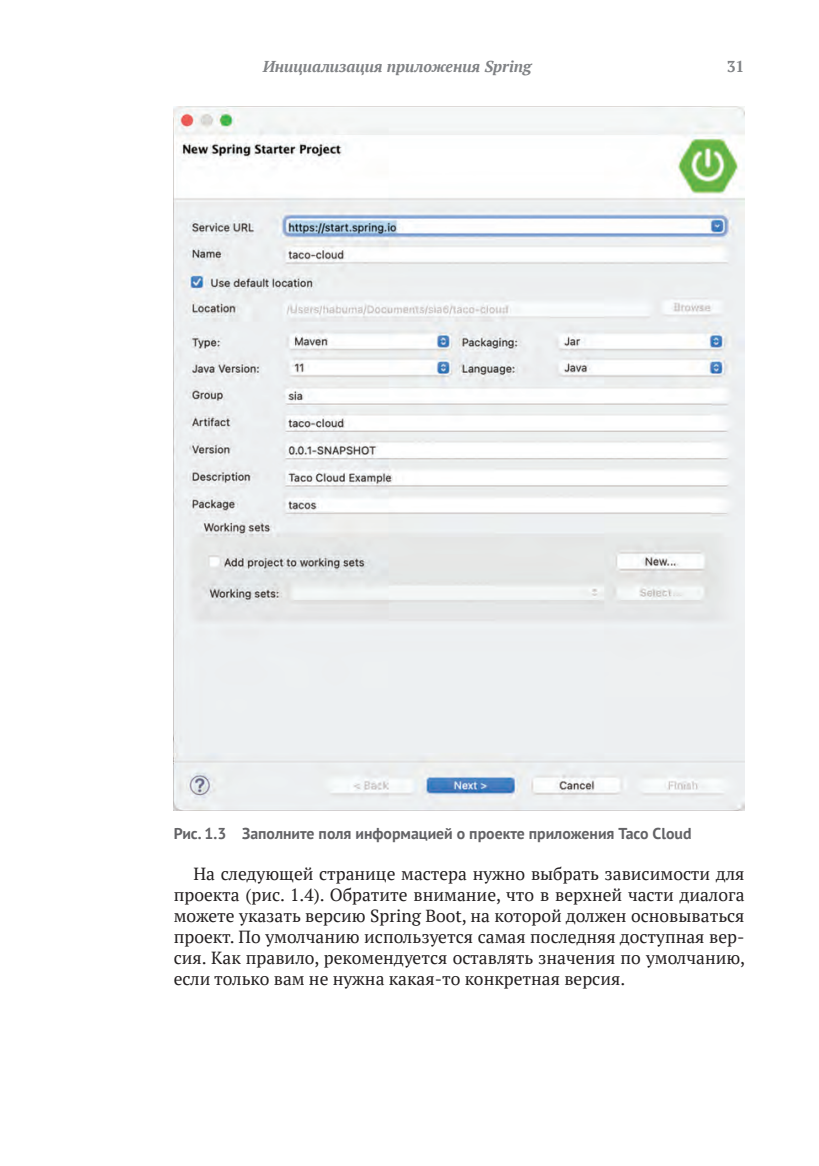
<style>
.page{position:relative;width:819px;height:1166px;background:#fff}
.page>*{position:absolute;margin:0;border:0;box-sizing:border-box;transform-origin:0 0}
.t1{font:17.5px/21px "PT Serif";color:#231f20;text-align:justify}
.t2{font:700 15.75px "PT Sans";color:#636366}
.t3{font:italic 700 15.75px "PT Serif";color:#808285}
.t4{font:700 15.75px "PT Serif";color:#808285}
</style>
<div class="page">
<img style="left:174px;top:107px;width:570px;height:703px">
<p class="t3" style="left:263px;top:56px;width:270px">Инициализация приложения Spring</p>
<p class="t4" style="left:726px;top:56px;width:19px">31</p>
<p class="t2" style="left:174px;top:823px;width:519px">Рис. 1.3 Заполните поля информацией о проекте приложения Taco Cloud</p>
<p class="t1" style="left:174px;top:863px;width:573px;text-indent:20px">На следующей странице мастера нужно выбрать зависимости для проекта (рис. 1.4). Обратите внимание, что в верхней части диалога можете указать версию Spring Boot, на которой должен основываться проект. По умолчанию используется самая последняя доступная вер&shy;сия. Как правило, рекомендуется оставлять значения по умолчанию, если только вам не нужна какая-то конкретная версия.</p>
</div>
